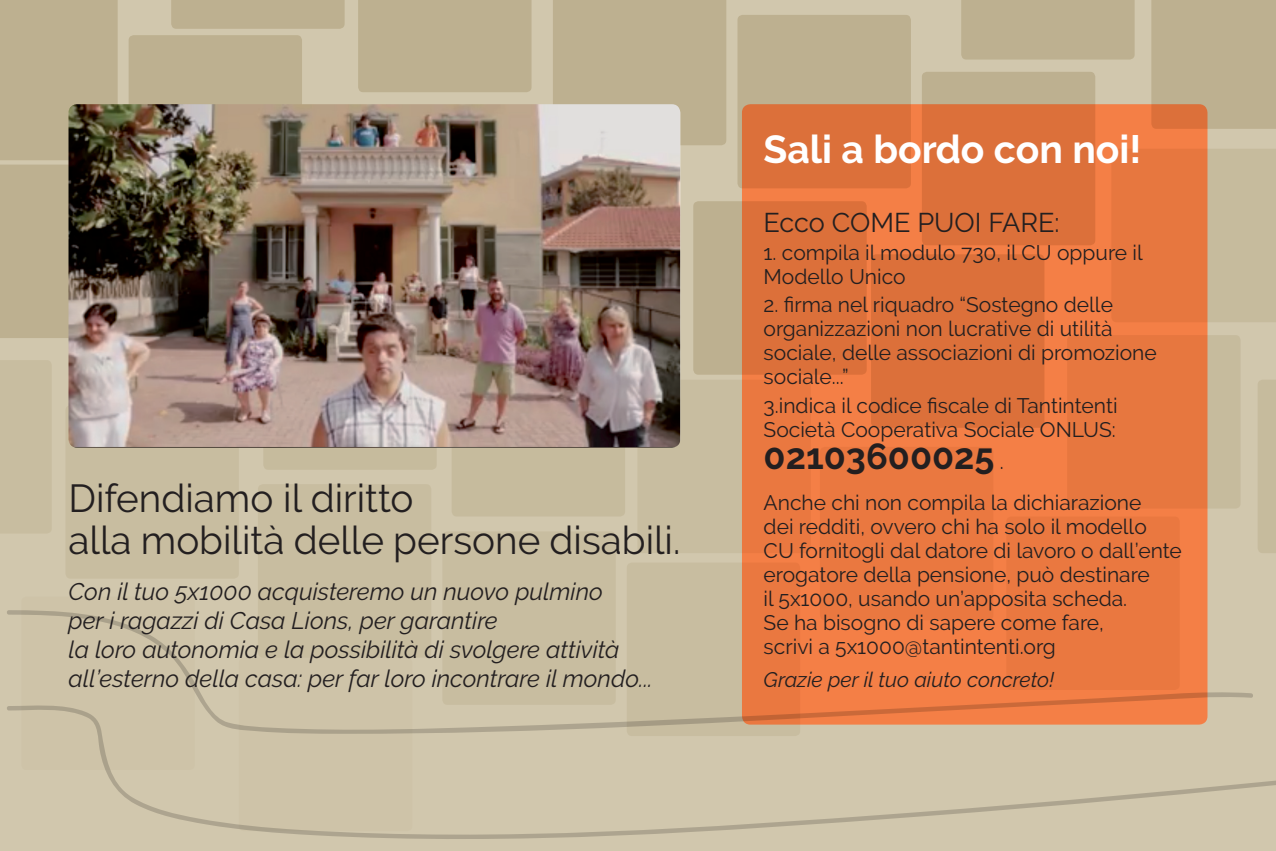
<style>
.page{position:relative;width:1276px;height:851px;background:#fff}
.page>*{position:absolute;margin:0;border:0;box-sizing:border-box;transform-origin:0 0}
.t1{font:39px/42px "Raleway";color:#231f20}
.t2{font:700 39px "Raleway";color:#fff}
.t3{font:700 36px "Raleway";color:#231f20}
.t4{font:27px "Raleway";color:#231f20}
.t5{font:italic 24px/28.8px "Raleway";color:#231f20}
.t6{font:21px/24px "Raleway";color:#231f20}
.t7{font:italic 21px "Raleway";color:#231f20}
.s1{font-weight:400;font-size:21px}
</style>
<div class="page">
<div style="left:0;top:0;width:1276px;height:850px;background:#d1c7ad"></div>
<div style="left:742px;top:104px;width:465px;height:620px;background:#f47f46;border-radius:9px"></div>
<svg style="left:7px;top:610px;width:1246px;height:92px"></svg>
<svg style="left:7px;top:702px;width:1269px;height:137px"></svg>
<svg style="left:637px;top:379px;width:174px;height:174px;fill:#c8bda0"></svg>
<div style="left:820px;top:447px;width:173px;height:173px;background:#ea7840;border-radius:5px"></div>
<div style="left:1006px;top:516px;width:173px;height:174px;background:#ea7840;border-radius:5px"></div>
<svg style="left:627px;top:562px;width:173px;height:174px;fill:#c8bda0"></svg>
<div style="left:0;top:0;width:118px;height:338px;background:#bdb090"></div>
<div style="left:129px;top:35px;width:173px;height:174px;background:#bdb090;border-radius:5px"></div>
<div style="left:263px;top:296px;width:174px;height:173px;background:#c6bb9d;border-radius:5px"></div>
<div style="left:452px;top:343px;width:173px;height:173px;background:#c6bb9d;border-radius:5px"></div>
<div style="left:358px;top:0;width:173px;height:92px;background:#bdb090"></div>
<div style="left:553px;top:0;width:173px;height:145px;background:#bdb090"></div>
<svg style="left:737px;top:15px;width:174px;height:173px;background:#cb9167"></svg>
<svg style="left:693px;top:201px;width:173px;height:173px;background:#d38252"></svg>
<svg style="left:922px;top:72px;width:173px;height:173px;background:#d67b4a"></svg>
<div style="left:871px;top:254px;width:173px;height:173px;background:#dc703a;border-radius:5px"></div>
<svg style="left:1112px;top:149px;width:164px;height:173px"></svg>
<svg style="left:1067px;top:335px;width:173px;height:173px;fill:#e7773f"></svg>
<div style="left:1258px;top:380px;width:18px;height:173px;background:#c6bb9d"></div>
<svg style="left:1151px;top:0;width:125px;height:129px;background:#bfaa88"></svg>
<div style="left:961px;top:0;width:173px;height:60px;background:#bdb090"></div>
<div style="left:171px;top:0;width:174px;height:29px;background:#bdb090"></div>
<div style="left:0;top:360px;width:51px;height:173px;background:#c8bda0"></div>
<div style="left:65px;top:405px;width:174px;height:173px;background:#c8bda0;border-radius:5px"></div>
<div style="left:258px;top:484px;width:173px;height:173px;background:#c8bda0;border-radius:5px"></div>
<div style="left:442px;top:531px;width:174px;height:173px;background:#c8bda0;border-radius:5px"></div>
<div style="left:239px;top:657px;width:173px;height:174px;background:#d1c7ad;border-radius:5px"></div>
<div style="left:21px;top:596px;width:174px;height:173px;background:#d1c7ad;border-radius:5px"></div>
<img style="left:68px;top:104px;width:612px;height:343px">
<h1 class="t1" style="left:68px;top:477px;width:613px">Difendiamo il diritto<br>alla mobilità delle persone disabili.</h1>
<p class="t5" style="left:68px;top:577px;width:586px">Con il tuo 5x1000 acquisteremo un nuovo pulmino<br>per i ragazzi di Casa Lions, per garantire<br>la loro autonomia e la possibilità di svolgere attività all’esterno della casa: per far loro incontrare il mondo...</p>
<h1 class="t2" style="left:763px;top:127px;width:379px">Sali a bordo con noi!</h1>
<p class="t4" style="left:763px;top:206px;width:298px">Ecco COME PUOI FARE:</p>
<p class="t6" style="left:763px;top:240px;width:381px">1. compila il modulo 730, il CU oppure il<br>Modello Unico</p>
<p class="t6" style="left:763px;top:293px;width:395px">2. firma nel riquadro “Sostegno delle organizzazioni non lucrative di utilità sociale, delle associazioni di promozione sociale...”</p>
<p class="t6" style="left:763px;top:393px;width:355px">3.indica il codice fiscale di Tantintenti<br>Società Cooperativa Sociale ONLUS:</p>
<h2 class="t3" style="left:763px;top:436px;width:242px">02103600025 <span class="s1">.</span></h2>
<p class="t6" style="left:763px;top:490px;width:420px">Anche chi non compila la dichiarazione<br>dei redditi, ovvero chi ha solo il modello CU fornitogli dal datore di lavoro o dall’ente erogatore della pensione, può destinare<br>il 5x1000, usando un’apposita scheda.<br>Se ha bisogno di sapere come fare,<br>scrivi a 5x1000@tantintenti.org</p>
<p class="t7" style="left:763px;top:667px;width:292px">Grazie per il tuo aiuto concreto!</p>
</div>
